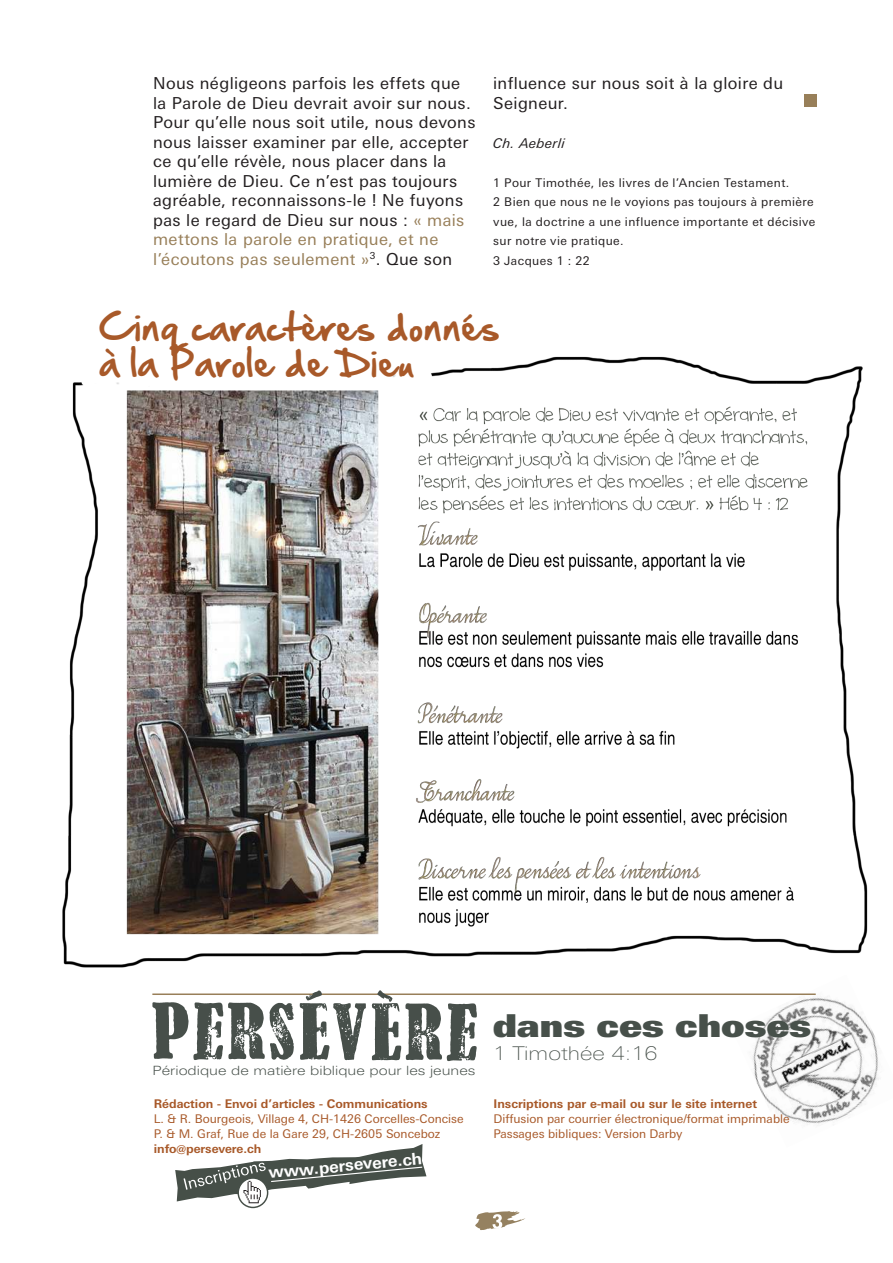
<style>
.page{position:relative;width:893px;height:1263px;background:#fff}
.page>*{position:absolute;margin:0;border:0;box-sizing:border-box;transform-origin:0 0}
.t1{font:33px/36px "Hand Of Sean";letter-spacing:.025em;color:#a85929}
.t2{font:31.5px "LT Univers Basic X Black";color:#47504a}
.t3{font:100 18.9px "LT Univers Extd";color:#47504a}
.t4{font:16.5px/19.5px "LT Univers Basic";letter-spacing:.025em;color:#231f20}
.t5{font:16.5px "LT Univers Basic";letter-spacing:.025em;color:#987f59}
.t6{font:700 16.5px "LT Univers Basic";color:#fff}
.t7{font:italic 13.5px "LT Univers Basic";letter-spacing:.03em;color:#231f20}
.t8{font:300 12.75px "LT Univers Extd";color:#47504a}
.t9{font:12px/15px "LT Univers Basic";color:#a85929}
.t10{font:12px/19.5px "LT Univers Basic";letter-spacing:.035em;color:#231f20}
.t11{font:700 12px "LT Univers Basic";color:#a85929}
.t12{font:9.6px "LT Univers Basic";color:#231f20}
.s1{color:#987f59}
.s2{font-size:16.5px}
</style>
<div class="page">
<img style="left:752px;top:996px;width:127px;height:129px">
<img style="left:62px;top:356px;width:806px;height:612px">
<hr style="left:152px;top:993px;width:664px;height:2px;background:#987f59">
<svg style="left:300px;top:990px;width:66px;height:70px"></svg>
<svg style="left:152px;top:1002px;width:142px;height:58px"></svg>
<svg style="left:372px;top:990px;width:105px;height:71px"></svg>
<svg style="left:175px;top:1144px;width:251px;height:64px"></svg>
<div style="left:804px;top:95px;width:12px;height:12px;background:#987f59"></div>
<svg style="left:475px;top:1211px;width:50px;height:19px"></svg>
<p class="t4" style="left:153px;top:74px;width:324px">Nous négligeons parfois les effets que la Parole de Dieu devrait avoir sur nous.<br>Pour qu’elle nous soit utile, nous devons nous laisser examiner par elle, accepter ce qu’elle révèle, nous placer dans la lumière de Dieu. Ce ’n est pas toujours agréable, reconnaissons-le ! Ne fuyons pas le regard de Dieu sur nous : <span class="s1">« mais mettons la parole en pratique, et ne</span></p>
<p class="t4" style="left:386px;top:249px;width:68px">Que son</p>
<p class="t12" style="left:370px;top:250px;width:12px">3<span class="s2">.</span></p>
<p class="t5" style="left:153px;top:250px;width:218px">’l écoutons pas seulement »</p>
<p class="t4" style="left:493px;top:74px;width:291px">influence sur nous soit laà gloire du<br>Seigneur.</p>
<p class="t7" style="left:493px;top:135px;width:73px">Ch. Aeberli</p>
<p class="t10" style="left:493px;top:173px;width:324px">1 Pour Timothée, les livres de ’l Ancien Testament.<br>2 Bien que nous ne le voyions pas toujours à première vue, la doctrine a une influence importante et décisive sur notre vie pratique.<br>3 Jacques 1 : 22</p>
<h1 class="t1" style="left:99px;top:308px;width:402px">Cinq caractères donnés à la Parole de Dieu</h1>
<p class="t8" style="left:153px;top:1063px;width:324px">Périodique de matière biblique pour les jeunes</p>
<p class="t11" style="left:154px;top:1096px;width:275px">Rédaction - Envoi d’articles - Communications</p>
<p class="t9" style="left:154px;top:1111px;width:311px">.L &amp; R. Bourgeois, Village 4, CH-1426 Corcelles-Concise .P &amp; M. Graf, Rue de la Gare 29, CH-2605 Sonceboz</p>
<p class="t11" style="left:186px;top:1141px;width:77px">persevere.ch</p>
<p class="t11" style="left:154px;top:1141px;width:24px">info</p>
<p class="t11" style="left:177px;top:1143px;width:11px">@</p>
<p class="t6" style="left:268px;top:1162px;width:156px;rotate:-5deg">www.persevere.ch</p>
<h2 class="t2" style="left:493px;top:1005px;width:320px">dans ces choses</h2>
<p class="t3" style="left:493px;top:1043px;width:166px">1 Timothée 4:16</p>
<p class="t11" style="left:493px;top:1096px;width:265px">Inscriptions par -e mail ou sur le site internet</p>
<p class="t9" style="left:493px;top:1111px;width:298px">Diffusion par courrier électronique/format imprimable<br>Passages bibliques: Version Darby</p>
</div>
